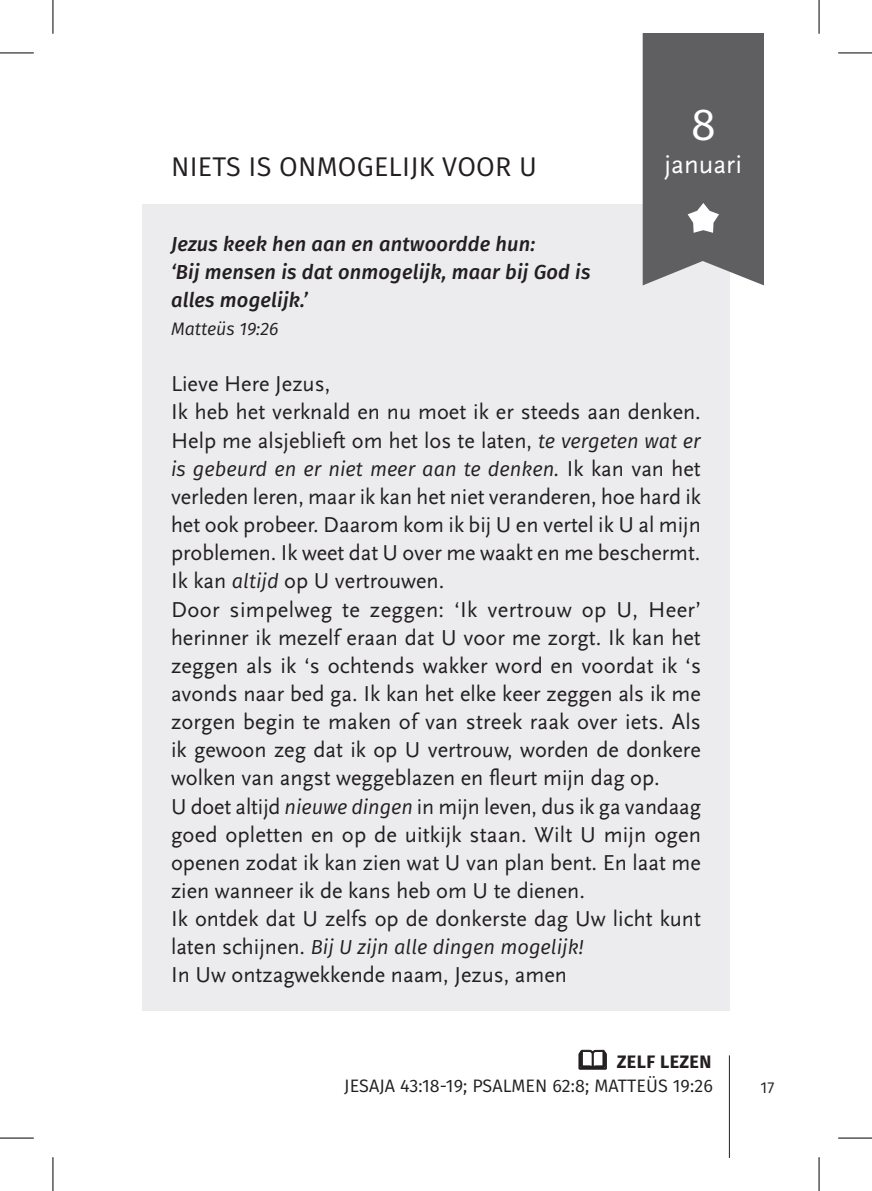
<style>
.page{position:relative;width:872px;height:1191px;background:#fff}
.page>*{position:absolute;margin:0;border:0;box-sizing:border-box;transform-origin:0 0}
.t1{font:45px "Fira Sans";color:#fff}
.t2{font:27px "Fira Sans";letter-spacing:.01em;color:#231f20}
.t3{font:27px "Scala Sans";color:#fff}
.t4{font:22.5px/28.1px "Scala Sans";color:#231f20}
.t5{font:italic 20.25px "Fira Sans";color:#231f20}
.t6{font:italic 500 20.25px/28.1px "Fira Sans";letter-spacing:.01em;color:#231f20}
.t7{font:18px "Fira Sans";letter-spacing:.005em;color:#231f20}
.t8{font:italic 18px "Fira Sans";color:#231f20}
.t9{font:700 18px "Fira Sans";letter-spacing:.02em;color:#231f20}
.t10{font:15.75px "Fira Sans";color:#231f20}
.s1{font-family:"Fira Sans";font-style:italic;font-size:20.25px}
.s2{font-family:"Scala Sans";font-style:normal;font-size:22.5px}
</style>
<div class="page">
<div style="left:142px;top:204px;width:587px;height:806px;background:#ececee"></div>
<svg style="left:642px;top:34px;width:121px;height:251px;background:#69696c"></svg>
<hr style="left:728px;top:1055px;width:1px;height:101px;background:#231f20">
<svg style="left:578px;top:1049px;width:28px;height:20px"></svg>
<hr style="left:0;top:53px;width:34px;height:1px;background:#000">
<hr style="left:837px;top:53px;width:34px;height:1px;background:#000">
<hr style="left:0;top:1137px;width:34px;height:1px;background:#000">
<hr style="left:837px;top:1137px;width:34px;height:1px;background:#000">
<hr style="left:53px;top:0;width:1px;height:34px;background:#000">
<hr style="left:53px;top:1156px;width:1px;height:34px;background:#000">
<hr style="left:818px;top:0;width:1px;height:34px;background:#000">
<hr style="left:818px;top:1156px;width:1px;height:34px;background:#000">
<p class="t2" style="left:171px;top:146px;width:367px">NIETS IS ONMOGELIJK VOOR U</p>
<p class="t6" style="left:171px;top:228px;width:420px">Jezus keek hen aan en antwoordde hun:<br>‘Bij mensen is dat onmogelijk, maar bij God is alles mogelijk.’</p>
<p class="t8" style="left:171px;top:315px;width:109px">Matteüs 19:26</p>
<h1 class="t1" style="left:690px;top:91px;width:26px">8</h1>
<p class="t3" style="left:664px;top:150px;width:79px">januari</p>
<p class="t4" style="left:171px;top:370px;width:531px">Lieve Here Jezus,<br>Ik heb het verknald en nu moet ik er steeds aan denken.<br>Help me alsjeblieft om het los te laten, <span class="s1">te vergeten wat er</span></p>
<p class="t5" style="left:171px;top:453px;width:531px">is gebeurd en er niet meer aan te denken. <span class="s2">Ik kan van het</span></p>
<p class="t4" style="left:171px;top:483px;width:531px">verleden leren, maar ik kan het niet veranderen, hoe hard ik het ook probeer. Daarom kom ik bij U en vertel ik U al mijn problemen. Ik weet dat U over me waakt en me beschermt.<br>Ik kan <span class="s1">altijd</span> op U vertrouwen.<br>Door simpelweg te zeggen: ‘Ik vertrouw op U, Heer’ herinner ik mezelf eraan dat U voor me zorgt. Ik kan het zeggen als ik ‘s ochtends wakker word en voordat ik ‘s avonds naar bed ga. Ik kan het elke keer zeggen als ik me zorgen begin te maken of van streek raak over iets. Als ik gewoon zeg dat ik op U vertrouw, worden de donkere wolken van angst weggeblazen en fleurt mijn dag op.<br>U doet altijd <span class="s1">nieuwe dingen</span> in mijn leven, dus ik ga vandaag goed opletten en op de uitkijk staan. Wilt U mijn ogen openen zodat ik kan zien wat U van plan bent. En laat me zien wanneer ik de kans heb om U te dienen.<br>Ik ontdek dat U zelfs op de donkerste dag Uw licht kunt</p>
<p class="t5" style="left:171px;top:932px;width:413px"><span class="s2">laten schijnen.</span> Bij U zijn alle dingen mogelijk!</p>
<p class="t4" style="left:171px;top:961px;width:397px">In Uw ontzagwekkende naam, Jezus, amen</p>
<p class="t9" style="left:616px;top:1046px;width:96px">ZELF LEZEN</p>
<p class="t7" style="left:344px;top:1071px;width:370px">JESAJA 43:18-19; PSALMEN 62:8; MATTEÜS 19:26</p>
<p class="t10" style="left:760px;top:1075px;width:15px">17</p>
</div>
